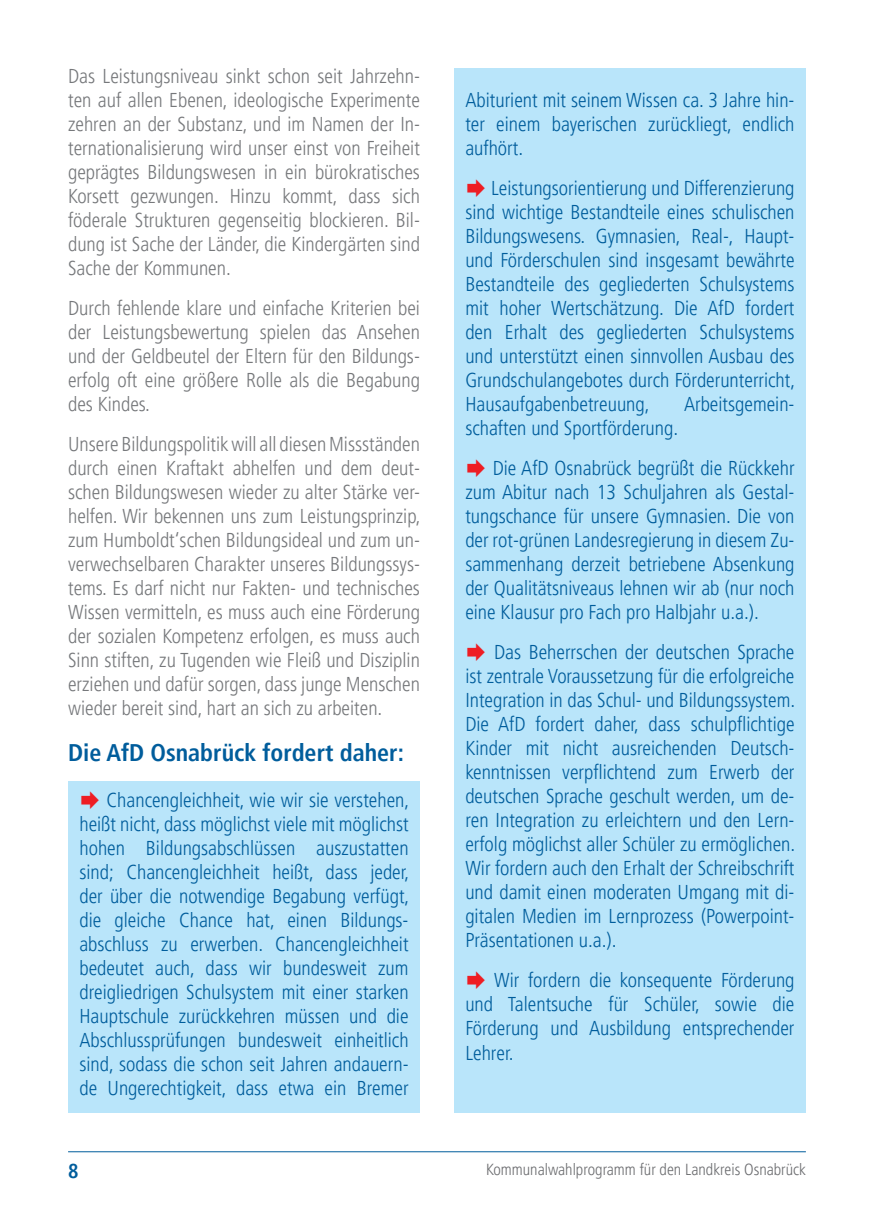
<style>
.page{position:relative;width:874px;height:1225px;background:#fff}
.page>*{position:absolute;margin:0;border:0;box-sizing:border-box;transform-origin:0 0}
.t1{font:700 condensed 24px "Frutiger LT Pro";color:#005d9c}
.t2{font:300 condensed 20px/24px "Frutiger LT Pro";color:#005d9c;text-align:justify}
.t3{font:300 condensed 20px/24px "Frutiger LT Pro";color:#76787b;text-align:justify}
.t4{font:700 condensed 20px "Frutiger LT Pro";color:#005d9c}
.t5{font:300 condensed 16px "Frutiger LT Pro";color:#6c6d70}
</style>
<div class="page">
<div style="left:68px;top:780px;width:352px;height:332px;background:#b9e5fa"></div>
<hr style="left:68px;top:1151px;width:737px;height:1px;background:#005d9c">
<div style="left:454px;top:68px;width:351px;height:1044px;background:#b9e5fa"></div>
<p class="t3" style="left:68px;top:64px;width:353px">Das Leistungsniveau sinkt schon seit Jahrzehn&shy;ten auf allen Ebenen, ideologische Experimente zehren an der Substanz, und im Namen der In&shy;ternationalisierung wird unser einst von Freiheit geprägtes Bildungswesen in ein bürokratisches Korsett gezwungen. Hinzu kommt, dass sich föderale Strukturen gegenseitig blockieren. Bil&shy;dung ist Sache der Länder, die Kindergärten sind Sache der Kommunen.</p>
<p class="t3" style="left:68px;top:296px;width:353px">Durch fehlende klare und einfache Kriterien bei der Leistungsbewertung spielen das Ansehen und der Geldbeutel der Eltern für den Bildungs&shy;erfolg oft eine größere Rolle als die Begabung des Kindes.</p>
<p class="t3" style="left:68px;top:432px;width:354px">Unsere Bildungspolitik will all diesen Missständen durch einen Kraftakt abhelfen und dem deut&shy;schen Bildungswesen wieder zu alter Stärke ver&shy;helfen. Wir bekennen uns zum Leistungsprinzip, zum Humboldt‘schen Bildungsideal und zum un&shy;verwechselbaren Charakter unseres Bildungssys&shy;tems. Es darf nicht nur Fakten- und technisches Wissen vermitteln, es muss auch eine Förderung der sozialen Kompetenz erfolgen, es muss auch Sinn stiften, zu Tugenden wie Fleiß und Disziplin erziehen und dafür sorgen, dass junge Menschen wieder bereit sind, hart an sich zu arbeiten.</p>
<p class="t1" style="left:68px;top:738px;width:337px">Die AfD Osnabrück fordert daher:</p>
<p class="t2" style="left:79px;top:788px;width:331px;text-indent:27px">Chancengleichheit, wie wir sie verstehen, heißt nicht, dass möglichst viele mit möglichst hohen Bildungsabschlüssen auszustatten sind; Chancengleichheit heißt, dass jeder, der über die notwendige Begabung verfügt, die gleiche Chance hat, einen Bildungs&shy;abschluss zu erwerben. Chancengleichheit bedeutet auch, dass wir bundesweit zum dreigliedrigen Schulsystem mit einer starken Hauptschule zurückkehren müssen und die Abschlussprüfungen bundesweit einheitlich sind, sodass die schon seit Jahren andauern&shy;de Ungerechtigkeit, dass etwa ein Bremer</p>
<p class="t2" style="left:465px;top:88px;width:330px">Abiturient mit seinem Wissen ca. 3 Jahre hin&shy;ter einem bayerischen zurückliegt, endlich aufhört.</p>
<p class="t2" style="left:465px;top:176px;width:331px;text-indent:26px">Leistungsorientierung und Differenzierung sind wichtige Bestandteile eines schulischen Bildungswesens. Gymnasien, Real-, Haupt&shy;und Förderschulen sind insgesamt bewährte Bestandteile des gegliederten Schulsystems mit hoher Wertschätzung. Die AfD fordert den Erhalt des gegliederten Schulsystems und unterstützt einen sinnvollen Ausbau des Grundschulangebotes durch Förderunterricht, Hausaufgabenbetreuung,</p>
<p class="t2" style="left:683px;top:392px;width:112px">Arbeitsgemein-</p>
<p class="t2" style="left:492px;top:408px;width:303px;line-height:40px;text-indent:-27px">schaften und Sportförderung.<br>Die AfD Osnabrück begrüßt die Rückkehr</p>
<p class="t2" style="left:465px;top:480px;width:330px">zum Abitur nach 13 Schuljahren als Gestal&shy;tungschance für unsere Gymnasien. Die von der rot-grünen Landesregierung in diesem Zu&shy;sammenhang derzeit betriebene Absenkung der Qualitätsniveaus lehnen wir ab (nur noch eine Klausur pro Fach pro Halbjahr u.a.).</p>
<p class="t2" style="left:465px;top:640px;width:331px;text-indent:29px">Das Beherrschen der deutschen Sprache ist zentrale Voraussetzung für die erfolgreiche Integration in das Schul- und Bildungssystem.<br>Die AfD fordert daher, dass schulpflichtige Kinder mit nicht ausreichenden Deutsch&shy;kenntnissen verpflichtend zum Erwerb der deutschen Sprache geschult werden, um de&shy;ren Integration zu erleichtern und den Lern&shy;erfolg möglichst aller Schüler zu ermöglichen.<br>Wir fordern auch den Erhalt der Schreibschrift und damit einen moderaten Umgang mit di&shy;gitalen Medien im Lernprozess (Powerpoint-Präsentationen u.a.).</p>
<p class="t2" style="left:465px;top:968px;width:330px;text-indent:29px">Wir fordern die konsequente Förderung und Talentsuche für Schü ler, sowie die Förderung und Ausbildung entsprechender Lehrer.</p>
<p class="t4" style="left:68px;top:1159px;width:12px">8</p>
<p class="t5" style="left:486px;top:1160px;width:321px">Kommunalwahlprogramm für den Landkreis Osnabrück</p>
</div>
